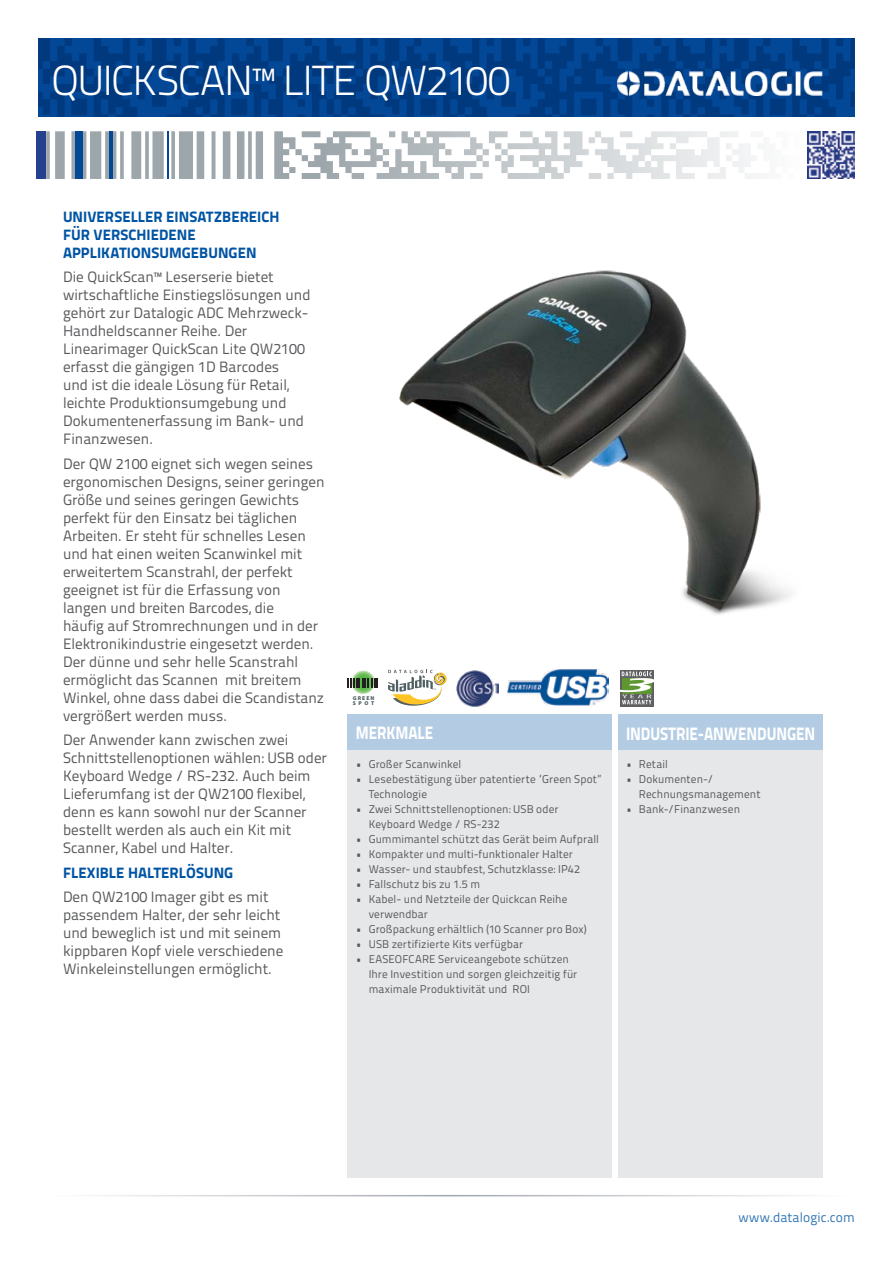
<style>
.page{position:relative;width:893px;height:1263px;background:#fff}
.page>*{position:absolute;margin:0;border:0;box-sizing:border-box;transform-origin:0 0}
.t1{font:300 42px "Titillium Text 22 L";letter-spacing:-.03em;color:#fff}
.t2{font:800 18px "Titillium Text 22 L";letter-spacing:-.005em;color:#fff;scale:.85 1}
.t3{font:15px/18px "Titillium Text 22 L";color:#58595b}
.t4{font:800 15px/18px "Titillium Text 22 L";color:#0054a4}
.t5{font:13.5px "Titillium Text 22 L";letter-spacing:.005em;color:#3377b6}
.t6{font:11.25px/15px "Titillium Text 22 L";letter-spacing:.01em;color:#58595b}
.t7{font:900 5.55px/5.6px "Myriad Pro";letter-spacing:.2em;color:#505f62}
</style>
<div class="page">
<svg style="left:38px;top:38px;width:817px;height:79px;background:#023f89"></svg>
<svg style="left:302px;top:131px;width:453px;height:48px"></svg>
<hr style="left:167px;top:131px;width:2px;height:48px;background:#034797">
<div style="left:75px;top:131px;width:7px;height:48px;background:#034797"></div>
<hr style="left:109px;top:131px;width:4px;height:48px;background:#034797">
<div style="left:37px;top:131px;width:9px;height:48px;background:#25408f"></div>
<hr style="left:45px;top:1195px;width:803px;height:1px;background:#9da3aa">
<div style="left:348px;top:714px;width:264px;height:36px;background:#b3cce4"></div>
<div style="left:618px;top:714px;width:204px;height:36px;background:#b3cce4"></div>
<div style="left:348px;top:750px;width:264px;height:428px;background:#e6e7e8"></div>
<div style="left:618px;top:750px;width:204px;height:428px;background:#e6e7e8"></div>
<img style="left:618px;top:72px;width:204px;height:23px">
<img style="left:807px;top:131px;width:48px;height:48px">
<img style="left:388px;top:270px;width:403px;height:408px">
<svg style="left:388px;top:670px;width:59px;height:36px"></svg>
<img style="left:456px;top:670px;width:42px;height:37px">
<svg style="left:351px;top:670px;width:24px;height:24px"></svg>
<svg style="left:348px;top:679px;width:30px;height:9px"></svg>
<svg style="left:620px;top:670px;width:33px;height:36px"></svg>
<svg style="left:616px;top:671px;width:40px;height:33px"></svg>
<img style="left:507px;top:669px;width:101px;height:36px">
<h1 class="t1" style="left:51px;top:50px;width:461px">QUICKSCAN™ LITE QW2100</h1>
<p class="t4" style="left:63px;top:207px;width:218px">UNIVERSELLER EINSATZBEREICH<br>FÜR VERSCHIEDENE<br>APPLIKATIONSUMGEBUNGEN</p>
<p class="t3" style="left:63px;top:267px;width:249px">Die QuickScan™ Leserserie bietet wirtschaftliche Einstiegslösungen und gehört zur Datalogic ADC Mehrzweck-<br>Handheldscanner Reihe. Der<br>Linearimager QuickScan Lite QW2100 erfasst die gängigen 1D Barcodes<br>und ist die ideale Lösung für Retail, leichte Produktionsumgebung und<br>Dokumentenerfassung im Bank- und<br>Finanzwesen.</p>
<p class="t3" style="left:63px;top:454px;width:263px">Der QW 2100 eignet sich wegen seines ergonomischen Designs, seiner geringen Größe und seines geringen Gewichts perfekt für den Einsatz bei täglichen Arbeiten. Er steht für schnelles Lesen und hat einen weiten Scanwinkel mit erweitertem Scanstrahl, der perfekt geeignet ist für die Erfassung von langen und breiten Barcodes, die<br>häufig auf Stromrechnungen und in der Elektronikindustrie eingesetzt werden.<br>Der dünne und sehr helle Scanstrahl ermöglicht das Scannen mit breitem Winkel, ohne dass dabei die Scandistanz vergrößert werden muss.</p>
<p class="t3" style="left:63px;top:730px;width:265px">Der Anwender kann zwischen zwei Schnittstellenoptionen wählen: USB oder Keyboard Wedge / RS-232. Auch beim Lieferumfang ist der QW2100 flexibel, denn es kann sowohl nur der Scanner bestellt werden als auch ein Kit mit Scanner, Kabel und Halter.</p>
<p class="t4" style="left:63px;top:862px;width:172px">FLEXIBLE HALTERLÖSUNG</p>
<p class="t3" style="left:63px;top:887px;width:222px">Den QW2100 Imager gibt es mit passendem Halter, der sehr leicht und beweglich ist und mit seinem kippbaren Kopf viele verschiedene Winkeleinstellungen ermöglicht.</p>
<p class="t7" style="left:353px;top:695px;width:23px">GREEN<br>SPOT</p>
<p class="t2" style="left:356px;top:719px;width:93px">MERKMALE</p>
<p class="t2" style="left:626px;top:719px;width:224px">INDUSTRIE-ANWENDUNGEN</p>
<p class="t6" style="left:356px;top:756px;width:107px">• Großer Scanwinkel</p>
<p class="t6" style="left:369px;top:771px;width:234px;text-indent:-13px">• Lesebestätigung über patentierte “Green Spot”<br>Technologie</p>
<p class="t6" style="left:369px;top:801px;width:191px;text-indent:-13px">• Zwei Schnittstellenoptionen: USB oder<br>Keyboard Wedge / RS-232</p>
<p class="t6" style="left:356px;top:831px;width:244px">• Gummimantel schützt das Gerät beim Aufprall</p>
<p class="t6" style="left:356px;top:846px;width:219px">• Kompakter und multi-funktionaler Halter</p>
<p class="t6" style="left:356px;top:861px;width:226px">• Wasser- und staubfest, Schutzklasse: IP42</p>
<p class="t6" style="left:356px;top:876px;width:126px">• Fallschutz bis zu 1.5 m</p>
<p class="t6" style="left:369px;top:891px;width:200px;text-indent:-13px">• Kabel- und Netzteile der Quickcan Reihe verwendbar</p>
<p class="t6" style="left:356px;top:921px;width:232px">• Großpackung erhältlich (10 Scanner pro Box)</p>
<p class="t6" style="left:356px;top:936px;width:169px">• USB zertifizierte Kits verfügbar</p>
<p class="t6" style="left:369px;top:951px;width:210px;text-indent:-13px">• EASEOFCARE Serviceangebote schützen<br>Ihre Investition und sorgen gleichzeitig für maximale Produktivität und ROI</p>
<p class="t6" style="left:626px;top:756px;width:43px">• Retail</p>
<p class="t6" style="left:639px;top:771px;width:123px;text-indent:-13px">• Dokumenten-/<br>Rechnungsmanagement</p>
<p class="t6" style="left:626px;top:801px;width:115px">• Bank-/Finanzwesen</p>
<p class="t5" style="left:738px;top:1207px;width:118px">www.datalogic.com</p>
</div>
